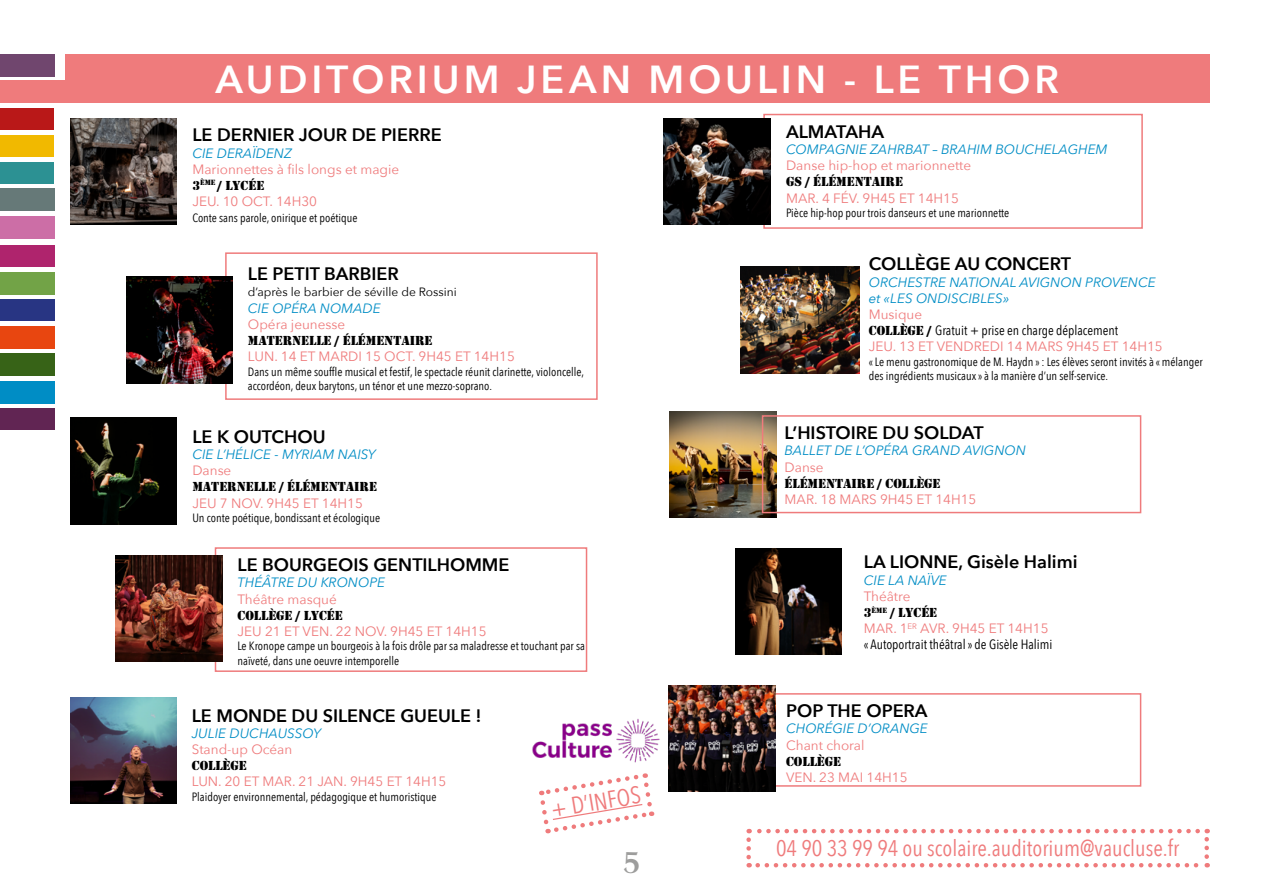
<style>
.page{position:relative;width:1263px;height:893px;background:#fff}
.page>*{position:absolute;margin:0;border:0;box-sizing:border-box;transform-origin:0 0}
.t1{font:600 39px "Avenir Next";letter-spacing:.1em;color:#fff}
.t2{font:700 28.5px "Orpheus Pro";color:#9d9d9c}
.t3{font:24px "Avenir Next Condensed";color:#ef7b7c}
.t4{font:22.5px "Avenir Next Condensed";color:#ef7b7c}
.t5{font:600 18px "Avenir Next";color:#000}
.t6{font:13.5px "Avenir Next";color:#ef7b7c}
.t7{font:italic 13.5px/16.2px "Avenir Next";color:#008dc5}
.t8{font:13.5px "Stencil";color:#000}
.t9{font:13.5px "Avenir Next Condensed";color:#000}
.t10{font:12px/14.4px "Avenir Next Condensed";color:#000}
.t11{font:12px "Avenir Next";color:#000}
.s1{font-family:"Stencil"}
</style>
<div class="page">
<div style="left:65px;top:54px;width:1145px;height:49px;background:#ef7b7c"></div>
<svg style="left:746px;top:840px;width:5px;height:27px"></svg>
<svg style="left:758px;top:863px;width:450px;height:4px"></svg>
<svg style="left:1204px;top:829px;width:5px;height:28px"></svg>
<svg style="left:749px;top:829px;width:449px;height:4px"></svg>
<img style="left:532px;top:707px;width:137px;height:66px">
<img style="left:70px;top:118px;width:106px;height:106px">
<img style="left:70px;top:418px;width:106px;height:106px">
<img style="left:670px;top:411px;width:106px;height:106px">
<img style="left:70px;top:697px;width:106px;height:107px">
<img style="left:736px;top:549px;width:106px;height:106px">
<img style="left:741px;top:267px;width:118px;height:106px">
<div style="left:225px;top:252px;width:373px;height:148px;border:2px solid #ef7b7c"></div>
<div style="left:215px;top:547px;width:372px;height:125px;border:2px solid #ef7b7c"></div>
<div style="left:762px;top:415px;width:379px;height:98px;border:2px solid #ef7b7c"></div>
<div style="left:763px;top:693px;width:378px;height:94px;border:2px solid #ef7b7c"></div>
<div style="left:763px;top:114px;width:380px;height:115px;border:2px solid #ef7b7c"></div>
<div style="left:0;top:81px;width:81px;height:22px;background:#ef7b7c"></div>
<div style="left:0;top:381px;width:54px;height:22px;background:#008dc5"></div>
<div style="left:0;top:354px;width:54px;height:22px;background:#376317"></div>
<div style="left:0;top:272px;width:54px;height:22px;background:#72a347"></div>
<div style="left:0;top:245px;width:54px;height:22px;background:#af246d"></div>
<div style="left:0;top:299px;width:54px;height:22px;background:#283583"></div>
<div style="left:0;top:54px;width:54px;height:22px;background:#70466e"></div>
<div style="left:0;top:216px;width:54px;height:22px;background:#cc6ea6"></div>
<div style="left:0;top:408px;width:54px;height:22px;background:#612553"></div>
<div style="left:0;top:189px;width:54px;height:22px;background:#667978"></div>
<div style="left:0;top:326px;width:54px;height:22px;background:#e84610"></div>
<div style="left:0;top:162px;width:54px;height:22px;background:#2c9193"></div>
<div style="left:0;top:135px;width:54px;height:22px;background:#f1b900"></div>
<div style="left:0;top:108px;width:54px;height:22px;background:#b91818"></div>
<img style="left:126px;top:277px;width:107px;height:106px">
<svg style="left:538px;top:772px;width:117px;height:62px"></svg>
<img style="left:664px;top:118px;width:106px;height:106px">
<img style="left:116px;top:555px;width:106px;height:106px">
<img style="left:669px;top:686px;width:106px;height:106px">
<h1 class="t1" style="left:216px;top:46px;width:845px">AUDITORIUM JEAN MOULIN - LE THOR</h1>
<h3 class="t5" style="left:192px;top:120px;width:251px">LE DERNIER JOUR DE PIERRE</h3>
<p class="t7" style="left:192px;top:144px;width:101px">CIE DERAÏDENZ</p>
<p class="t6" style="left:192px;top:158px;width:208px">Marionnettes à fils longs et magie</p>
<p class="t8" style="left:192px;top:178px;width:73px">3<sup>ÈME</sup> / LYCÉE</p>
<p class="t6" style="left:192px;top:190px;width:126px">JEU. 10 OCT. 14H30</p>
<p class="t10" style="left:192px;top:210px;width:167px">Conte sans parole, onirique et poétique</p>
<h3 class="t5" style="left:248px;top:259px;width:152px">LE PETIT BARBIER</h3>
<p class="t11" style="left:248px;top:282px;width:210px">d’après le barbier de séville de Rossini</p>
<p class="t7" style="left:248px;top:299px;width:134px">CIE OPÉRA NOMADE</p>
<p class="t6" style="left:248px;top:313px;width:99px">Opéra jeunesse</p>
<p class="t8" style="left:248px;top:333px;width:186px">MATERNELLE / ÉLÉMENTAIRE</p>
<p class="t6" style="left:248px;top:345px;width:268px">LUN. 14 ET MARDI 15 OCT. 9H45 ET 14H15</p>
<p class="t10" style="left:248px;top:364px;width:338px">Dans un même souffle musical et festif, le spectacle réunit clarinette, violoncelle, accordéon, deux barytons, un ténor et une mezzo-soprano.</p>
<h3 class="t5" style="left:192px;top:421px;width:135px">LE K OUTCHOU</h3>
<p class="t7" style="left:192px;top:446px;width:185px">CIE L’HÉLICE - MYRIAM NAISY</p>
<p class="t6" style="left:192px;top:459px;width:40px">Danse</p>
<p class="t8" style="left:192px;top:479px;width:186px">MATERNELLE / ÉLÉMENTAIRE</p>
<p class="t6" style="left:192px;top:491px;width:172px">JEU 7 NOV. 9H45 ET 14H15</p>
<p class="t10" style="left:192px;top:510px;width:189px">Un conte poétique, bondissant et écologique</p>
<h3 class="t5" style="left:237px;top:550px;width:273px">LE BOURGEOIS GENTILHOMME</h3>
<p class="t7" style="left:237px;top:574px;width:149px">THÉÂTRE DU KRONOPE</p>
<p class="t6" style="left:237px;top:588px;width:101px">Théâtre masqué</p>
<p class="t8" style="left:237px;top:608px;width:107px">COLLÈGE / LYCÉE</p>
<p class="t6" style="left:237px;top:620px;width:251px">JEU 21 ET VEN. 22 NOV. 9H45 ET 14H15</p>
<p class="t10" style="left:237px;top:638px;width:349px">Le Kronope campe un bourgeois à la fois drôle par sa maladresse et touchant par sa naïveté, dans une oeuvre intemporelle</p>
<h3 class="t5" style="left:192px;top:700px;width:291px">LE MONDE DU SILENCE GUEULE !</h3>
<p class="t7" style="left:192px;top:724px;width:131px">JULIE DUCHAUSSOY</p>
<p class="t6" style="left:192px;top:738px;width:102px">Stand-up Océan</p>
<p class="t8" style="left:192px;top:758px;width:57px">COLLÈGE</p>
<p class="t6" style="left:192px;top:770px;width:256px">LUN. 20 ET MAR. 21 JAN. 9H45 ET 14H15</p>
<p class="t10" style="left:192px;top:789px;width:246px">Plaidoyer environnemental, pédagogique et humoristique</p>
<h3 class="t3" style="left:548px;top:789px;width:92px;rotate:-10deg">+ D’INFOS</h3>
<h2 class="t2" style="left:623px;top:845px;width:18px">5</h2>
<h3 class="t5" style="left:786px;top:116px;width:99px">ALMATAHA</h3>
<p class="t7" style="left:786px;top:141px;width:323px">COMPAGNIE ZAHRBAT – BRAHIM BOUCHELAGHEM</p>
<p class="t6" style="left:786px;top:154px;width:187px">Danse hip-hop et marionnette</p>
<p class="t8" style="left:786px;top:174px;width:118px">GS / ÉLÉMENTAIRE</p>
<p class="t6" style="left:786px;top:186px;width:174px">MAR. 4 FÉV. 9H45 ET 14H15</p>
<p class="t10" style="left:786px;top:205px;width:225px">Pièce hip-hop pour trois danseurs et une marionnette</p>
<h3 class="t5" style="left:869px;top:249px;width:204px">COLLÈGE AU CONCERT</h3>
<p class="t7" style="left:869px;top:273px;width:288px">ORCHESTRE NATIONAL AVIGNON PROVENCE et «LES ONDISCIBLES»</p>
<p class="t6" style="left:869px;top:303px;width:55px">Musique</p>
<p class="t9" style="left:869px;top:319px;width:251px"><span class="s1">COLLÈGE /</span> Gratuit + prise en charge déplacement</p>
<p class="t6" style="left:869px;top:335px;width:295px">JEU. 13 ET VENDREDI 14 MARS 9H45 ET 14H15</p>
<p class="t10" style="left:869px;top:354px;width:335px">« Le menu gastronomique de M. Haydn » : Les élèves seront invités à « mélanger des ingrédients musicaux » à la manière d’un self-service.</p>
<h3 class="t5" style="left:784px;top:417px;width:201px">L’HISTOIRE DU SOLDAT</h3>
<p class="t7" style="left:784px;top:442px;width:243px">BALLET DE L’OPÉRA GRAND AVIGNON</p>
<p class="t6" style="left:784px;top:455px;width:40px">Danse</p>
<p class="t8" style="left:784px;top:475px;width:157px">ÉLÉMENTAIRE / COLLÈGE</p>
<p class="t6" style="left:784px;top:488px;width:193px">MAR. 18 MARS 9H45 ET 14H15</p>
<h3 class="t5" style="left:864px;top:547px;width:215px">LA LIONNE, Gisèle Halimi</h3>
<p class="t7" style="left:864px;top:571px;width:84px">CIE LA NAÏVE</p>
<p class="t6" style="left:864px;top:585px;width:48px">Théâtre</p>
<p class="t8" style="left:864px;top:605px;width:75px">3<sup>ÈME</sup> / LYCÉE</p>
<p class="t6" style="left:864px;top:617px;width:186px">MAR. 1<sup>ER</sup> AVR. 9H45 ET 14H15</p>
<p class="t9" style="left:864px;top:633px;width:190px">« Autoportrait théâtral » de Gisèle Halimi</p>
<h3 class="t5" style="left:786px;top:695px;width:143px">POP THE OPERA</h3>
<p class="t7" style="left:786px;top:720px;width:143px">CHORÉGIE D’ORANGE</p>
<p class="t6" style="left:786px;top:733px;width:80px">Chant choral</p>
<p class="t8" style="left:786px;top:753px;width:57px">COLLÈGE</p>
<p class="t6" style="left:786px;top:766px;width:123px">VEN. 23 MAI 14H15</p>
<h3 class="t4" style="left:776px;top:829px;width:405px">04 90 33 99 94 ou scolaire.auditorium@vaucluse.fr</h3>
</div>
